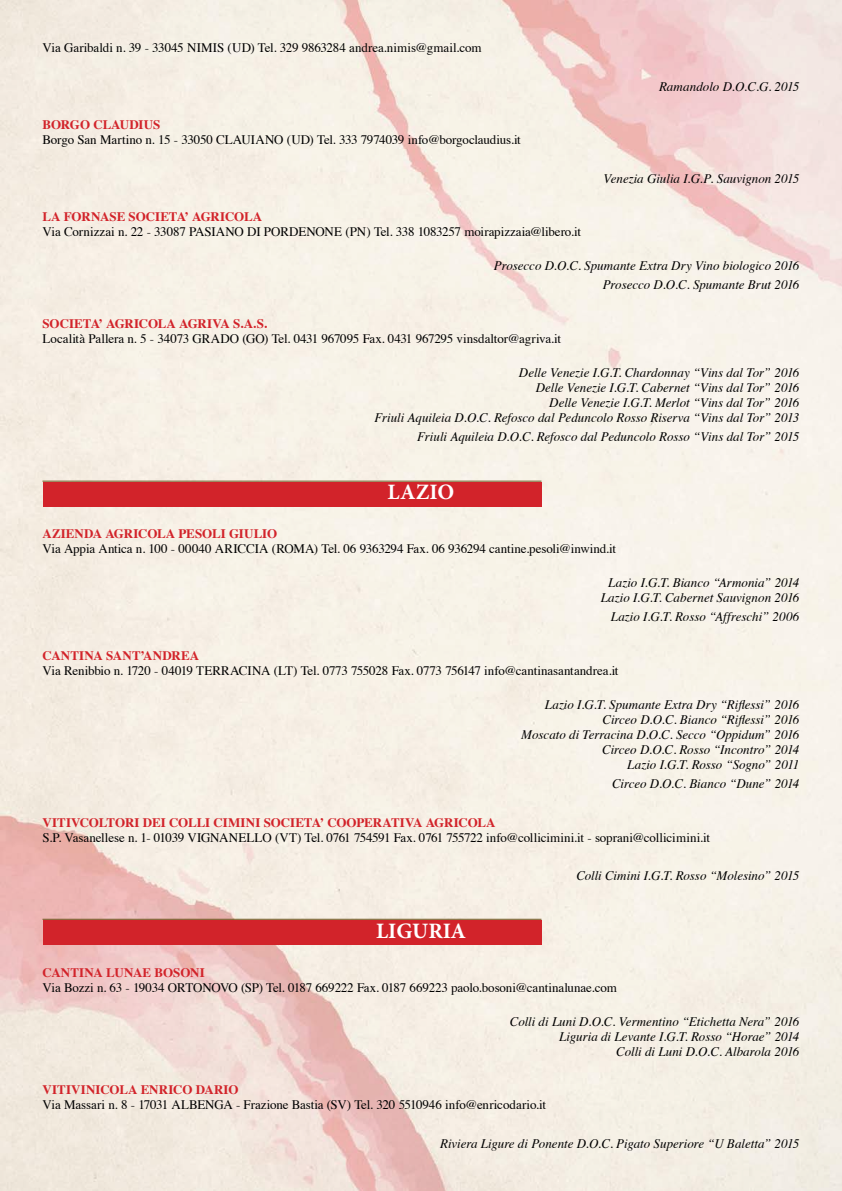
<style>
.page{position:relative;width:842px;height:1191px;background:#fff}
.page>*{position:absolute;margin:0;border:0;box-sizing:border-box;transform-origin:0 0}
.t1{font:700 22px "Minion Pro";color:#fff}
.t2{font:italic 13px/15px "Times";letter-spacing:-.005em;color:#000;text-align:right}
.t3{font:13px "Times";letter-spacing:-.01em;color:#000}
.t4{font:700 13px "Times";letter-spacing:-.005em;color:#d2232a}
</style>
<div class="page">
<img style="left:0;top:0;width:842px;height:1191px">
<div style="left:43px;top:920px;width:498px;height:25px;background:#d2232a"></div>
<div style="left:43px;top:482px;width:498px;height:25px;background:#d2232a"></div>
<hr style="left:43px;top:480px;width:498px;height:1px;background:#6f561f">
<hr style="left:43px;top:918px;width:498px;height:1px;background:#6f561f">
<p class="t3" style="left:43px;top:36px;width:440px">Via Garibaldi n. 39 - 33045 NIMIS (UD) Tel. 329 9863284 andrea.nimis@gmail.com</p>
<p class="t4" style="left:43px;top:112px;width:119px">BORGO CLAUDIUS</p>
<p class="t3" style="left:43px;top:128px;width:480px">Borgo San Martino n. 15 - 33050 CLAUIANO (UD) Tel. 333 7974039 info@borgoclaudius.it</p>
<p class="t2" style="left:659px;top:78px;width:142px">Ramandolo D.O.C.G. 2015</p>
<p class="t2" style="left:604px;top:170px;width:197px">Venezia Giulia I.G.P. Sauvignon 2015</p>
<p class="t4" style="left:43px;top:204px;width:221px">LA FORNASE SOCIETA’ AGRICOLA</p>
<p class="t3" style="left:43px;top:219px;width:540px">Via Cornizzai n. 22 - 33087 PASIANO DI PORDENONE (PN) Tel. 338 1083257 moirapizzaia@libero.it</p>
<p class="t2" style="left:494px;top:255px;width:307px;line-height:19.2px">Prosecco D.O.C. Spumante Extra Dry Vino biologico 2016<br>Prosecco D.O.C. Spumante Brut 2016</p>
<p class="t4" style="left:43px;top:311px;width:226px">SOCIETA’ AGRICOLA AGRIVA S.A.S.</p>
<p class="t3" style="left:43px;top:326px;width:520px">Località Pallera n. 5 - 34073 GRADO (GO) Tel. 0431 967095 Fax. 0431 967295 vinsdaltor@agriva.it</p>
<p class="t2" style="left:374px;top:364px;width:426px">Delle Venezie I.G.T. Chardonnay “Vins dal Tor” 2016<br>Delle Venezie I.G.T. Cabernet “Vins dal Tor” 2016<br>Delle Venezie I.G.T. Merlot “Vins dal Tor” 2016<br>Friuli Aquileia D.O.C. Refosco dal Peduncolo Rosso Riserva “Vins dal Tor” 2013</p>
<p class="t2" style="left:417px;top:428px;width:384px">Friuli Aquileia D.O.C. Refosco dal Peduncolo Rosso “Vins dal Tor” 2015</p>
<h1 class="t1" style="left:388px;top:477px;width:68px">LAZIO</h1>
<p class="t4" style="left:43px;top:521px;width:236px">AZIENDA AGRICOLA PESOLI GIULIO</p>
<p class="t3" style="left:43px;top:536px;width:575px">Via Appia Antica n. 100 - 00040 ARICCIA (ROMA) Tel. 06 9363294 Fax. 06 936294 cantine.pesoli@inwind.it</p>
<p class="t2" style="left:601px;top:574px;width:200px;text-align:center">Lazio I.G.T. Bianco “Armonia” 2014<br>Lazio I.G.T. Cabernet Sauvignon 2016</p>
<p class="t2" style="left:611px;top:608px;width:190px">Lazio I.G.T. Rosso “Affreschi” 2006</p>
<p class="t4" style="left:43px;top:643px;width:158px">CANTINA SANT’ANDREA</p>
<p class="t3" style="left:43px;top:658px;width:577px">Via Renibbio n. 1720 - 04019 TERRACINA (LT) Tel. 0773 755028 Fax. 0773 756147 info@cantinasantandrea.it</p>
<p class="t2" style="left:521px;top:696px;width:280px">Lazio I.G.T. Spumante Extra Dry “Riflessi” 2016<br>Circeo D.O.C. Bianco “Riflessi” 2016<br>Moscato di Terracina D.O.C. Secco “Oppidum” 2016<br>Circeo D.O.C. Rosso “Incontro” 2014<br>Lazio I.G.T. Rosso “Sogno” 2011</p>
<p class="t2" style="left:612px;top:775px;width:189px">Circeo D.O.C. Bianco “Dune” 2014</p>
<p class="t4" style="left:43px;top:809px;width:455px">VITIVCOLTORI DEI COLLI CIMINI SOCIETA’ COOPERATIVA AGRICOLA</p>
<p class="t3" style="left:43px;top:825px;width:669px">S.P. Vasanellese n. 1- 01039 VIGNANELLO (VT) Tel. 0761 754591 Fax. 0761 755722 info@collicimini.it - soprani@collicimini.it</p>
<p class="t2" style="left:576px;top:867px;width:225px">Colli Cimini I.G.T. Rosso “Molesino” 2015</p>
<h1 class="t1" style="left:376px;top:915px;width:91px">LIGURIA</h1>
<p class="t4" style="left:43px;top:959px;width:164px">CANTINA LUNAE BOSONI</p>
<p class="t3" style="left:43px;top:975px;width:576px">Via Bozzi n. 63 - 19034 ORTONOVO (SP) Tel. 0187 669222 Fax. 0187 669223 paolo.bosoni@cantinalunae.com</p>
<p class="t2" style="left:510px;top:1013px;width:291px">Colli di Luni D.O.C. Vermentino “Etichetta Nera” 2016<br>Liguria di Levante I.G.T. Rosso “Horae” 2014<br>Colli di Luni D.O.C. Albarola 2016</p>
<p class="t4" style="left:43px;top:1077px;width:198px">VITIVINICOLA ENRICO DARIO</p>
<p class="t3" style="left:43px;top:1092px;width:505px">Via Massari n. 8 - 17031 ALBENGA - Frazione Bastia (SV) Tel. 320 5510946 info@enricodario.it</p>
<p class="t2" style="left:440px;top:1135px;width:361px">Riviera Ligure di Ponente D.O.C. Pigato Superiore “U Baletta” 2015</p>
</div>
